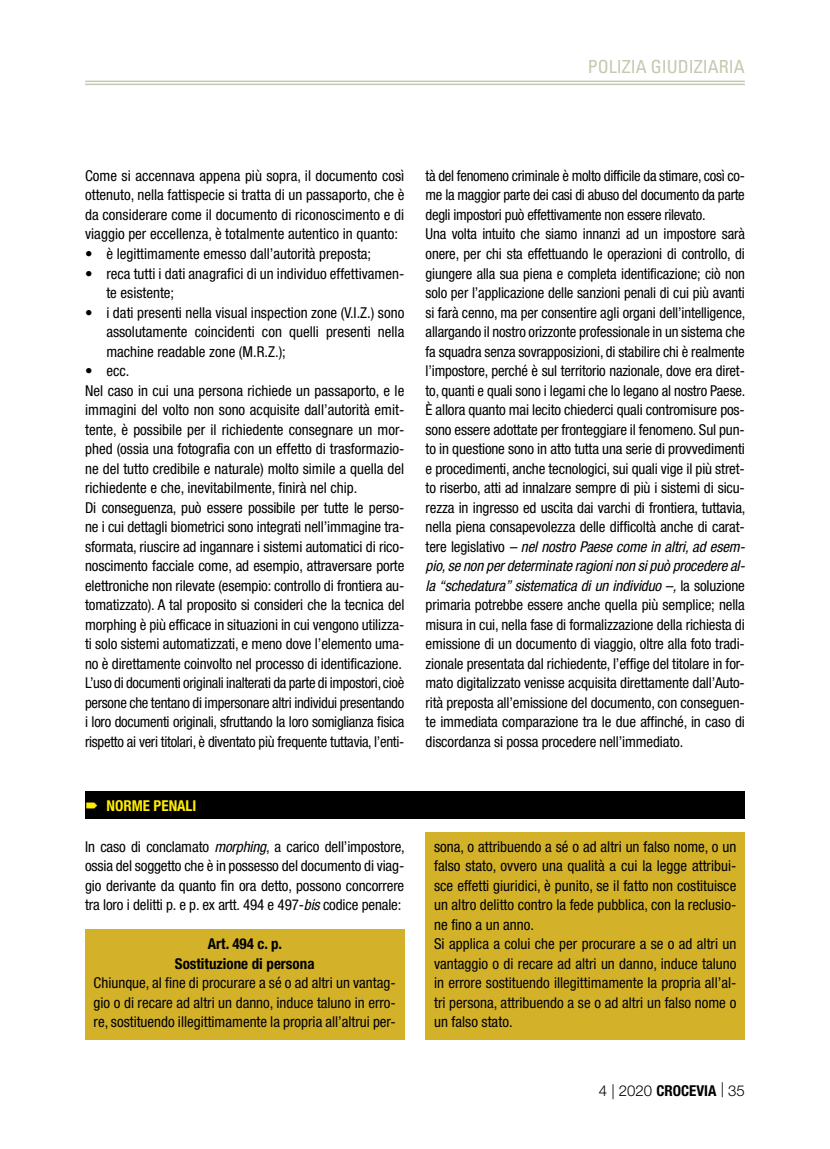
<style>
.page{position:relative;width:830px;height:1149px;background:#fff}
.page>*{position:absolute;margin:0;border:0;box-sizing:border-box;transform-origin:0 0}
.t1{font:condensed 18px "Univers LT Std";color:#c5c9af}
.t2{font:condensed 15px/19.5px "Helvetica Neue LT Std";letter-spacing:-.01em;color:#000;text-align:justify}
.t3{font:700 condensed 15px/19.5px "Helvetica Neue LT Std";color:#000;text-align:center}
.t4{font:300 15px "Helvetica Neue LT Std";color:#000}
.t5{font:700 condensed 15px "Helvetica Neue LT Std";color:#ffed00}
.s1{font-style:italic}
.s2{font-weight:700;font-stretch:condensed}
</style>
<div class="page">
<hr style="left:85px;top:81px;width:659px;height:1px;background:#c5c9af">
<hr style="left:85px;top:84px;width:659px;height:1px;background:#c5c9af">
<div style="left:85px;top:791px;width:659px;height:28px;background:#000"></div>
<div style="left:85px;top:929px;width:319px;height:32px;background:#d3b22a"></div>
<div style="left:85px;top:949px;width:319px;height:32px;background:#d3b22a"></div>
<div style="left:85px;top:968px;width:319px;height:71px;background:#d3b22a"></div>
<div style="left:425px;top:832px;width:319px;height:110px;background:#d3b22a"></div>
<div style="left:425px;top:929px;width:319px;height:110px;background:#d3b22a"></div>
<p class="t1" style="left:587px;top:55px;width:159px">POLIZIA GIUDIZIARIA</p>
<p class="t2" style="left:85px;top:166px;width:320px">Come si accennava appena più sopra, il documento così ottenuto, nella fattispecie si tratta di un passaporto, che è da considerare come il documento di riconoscimento e di viaggio per eccellenza, è totalmente autentico in quanto:</p>
<p class="t2" style="left:85px;top:244px;width:287px">• è legittimamente emesso dall’autorità preposta;</p>
<p class="t2" style="left:106px;top:263px;width:299px;text-indent:-21px">• reca tutti i dati anagrafici di un individuo effettivamen&shy;te esistente;</p>
<p class="t2" style="left:106px;top:302px;width:299px;text-indent:-21px">• i dati presenti nella visual inspection zone (V.I.Z.) sono assolutamente coincidenti con quelli presenti nella machine readable zone (M.R.Z.);</p>
<p class="t2" style="left:85px;top:361px;width:320px;text-align:left">• ecc.<br>Nel caso in cui una persona richiede un passaporto, e le immagini del volto non sono acquisite dall’autorità emit&shy;tente, è possibile per il richiedente consegnare un mor&shy;phed (ossia una fotografia con un effetto di trasformazio&shy;ne del tutto credibile e naturale) molto simile a quella del richiedente e che, inevitabilmente, finirà nel chip.<br>Di conseguenza, può essere possibile per tutte le perso&shy;ne i cui dettagli biometrici sono integrati nell’immagine tra&shy;sformata, riuscire ad ingannare i sistemi automatici di rico&shy;noscimento facciale come, ad esempio, attraversare porte elettroniche non rilevate (esempio: controllo di frontiera au&shy;tomatizzato). A tal proposito si consideri che la tecnica del morphing è più efficace in situazioni in cui vengono utilizza&shy;ti solo sistemi automatizzati, e meno dove l’elemento uma&shy;no è direttamente coinvolto nel processo di identificazione.<br>L’uso di documenti originali inalterati da parte di impostori, cioè persone che tentano di impersonare altri individui presentando i loro documenti originali, sfruttando la loro somiglianza fisica rispetto ai veri titolari, è diventato più frequente tuttavia, l’enti-</p>
<p class="t5" style="left:106px;top:796px;width:91px">NORME PENALI</p>
<p class="t2" style="left:85px;top:836px;width:321px">In caso di conclamato <span class="s1">morphing</span>, a carico dell’impostore, ossia del soggetto che è in possesso del documento di viag&shy;gio derivante da quanto fin ora detto, possono concorrere tra loro i delitti p. e p. ex artt. 494 e 497-<span class="s1">bis</span> codice penale:</p>
<p class="t3" style="left:175px;top:933px;width:141px">Art. 494 c. p.<br>Sostituzione di persona</p>
<p class="t2" style="left:94px;top:972px;width:303px">Chiunque, al fine di procurare a sé o ad altri un vantag&shy;gio o di recare ad altri un danno, induce taluno in erro&shy;re, sostituendo illegittimamente la propria all’altrui per-</p>
<p class="t2" style="left:425px;top:166px;width:321px;text-align:left">tà del fenomeno criminale è molto difficile da stimare, così co&shy;me la maggior parte dei casi di abuso del documento da parte degli impostori può effettivamente non essere rilevato.<br>Una volta intuito che siamo innanzi ad un impostore sarà onere, per chi sta effettuando le operazioni di controllo, di giungere alla sua piena e completa identificazione; ciò non solo per l’applicazione delle sanzioni penali di cui più avanti si farà cenno, ma per consentire agli organi dell’intelligence, allargando il nostro orizzonte professionale in un sistema che fa squadra senza sovrapposizioni, di stabilire chi è realmente l’impostore, perché è sul territorio nazionale, dove era diret&shy;to, quanti e quali sono i legami che lo legano al nostro Paese.<br>È allora quanto mai lecito chiederci quali contromisure pos&shy;sono essere adottate per fronteggiare il fenomeno. Sul pun&shy;to in questione sono in atto tutta una serie di provvedimenti e procedimenti, anche tecnologici, sui quali vige il più stret&shy;to riserbo, atti ad innalzare sempre di più i sistemi di sicu&shy;rezza in ingresso ed uscita dai varchi di frontiera, tuttavia, nella piena consapevolezza delle difficoltà anche di carat&shy;tere legislativo <span class="s1">– nel nostro Paese come in altri, ad esem&shy;pio, se non per determinate ragioni non si può procedere al&shy;la “schedatura” sistematica di un individuo –,</span> la soluzione primaria potrebbe essere anche quella più semplice; nella misura in cui, nella fase di formalizzazione della richiesta di emissione di un documento di viaggio, oltre alla foto tradi&shy;zionale presentata dal richiedente, l’effige del titolare in for&shy;mato digitalizzato venisse acquisita direttamente dall’Auto&shy;rità preposta all’emissione del documento, con conseguen&shy;te immediata comparazione tra le due affinché, in caso di discordanza si possa procedere nell’immediato.</p>
<p class="t2" style="left:434px;top:836px;width:303px;text-align:left">sona, o attribuendo a sé o ad altri un falso nome, o un falso stato, ovvero una qualità a cui la legge attribui&shy;sce effetti giuridici, è punito, se il fatto non costituisce un altro delitto contro la fede pubblica, con la reclusio&shy;ne fino a un anno.<br>Si applica a colui che per procurare a se o ad altri un vantaggio o di recare ad altri un danno, induce taluno in errore sostituendo illegittimamente la propria all’al&shy;tri persona, attribuendo a se o ad altri un falso nome o un falso stato.</p>
<p class="t4" style="left:598px;top:1080px;width:147px">4 | 2020 <span class="s2">CROCEVIA</span> | 35</p>
</div>
